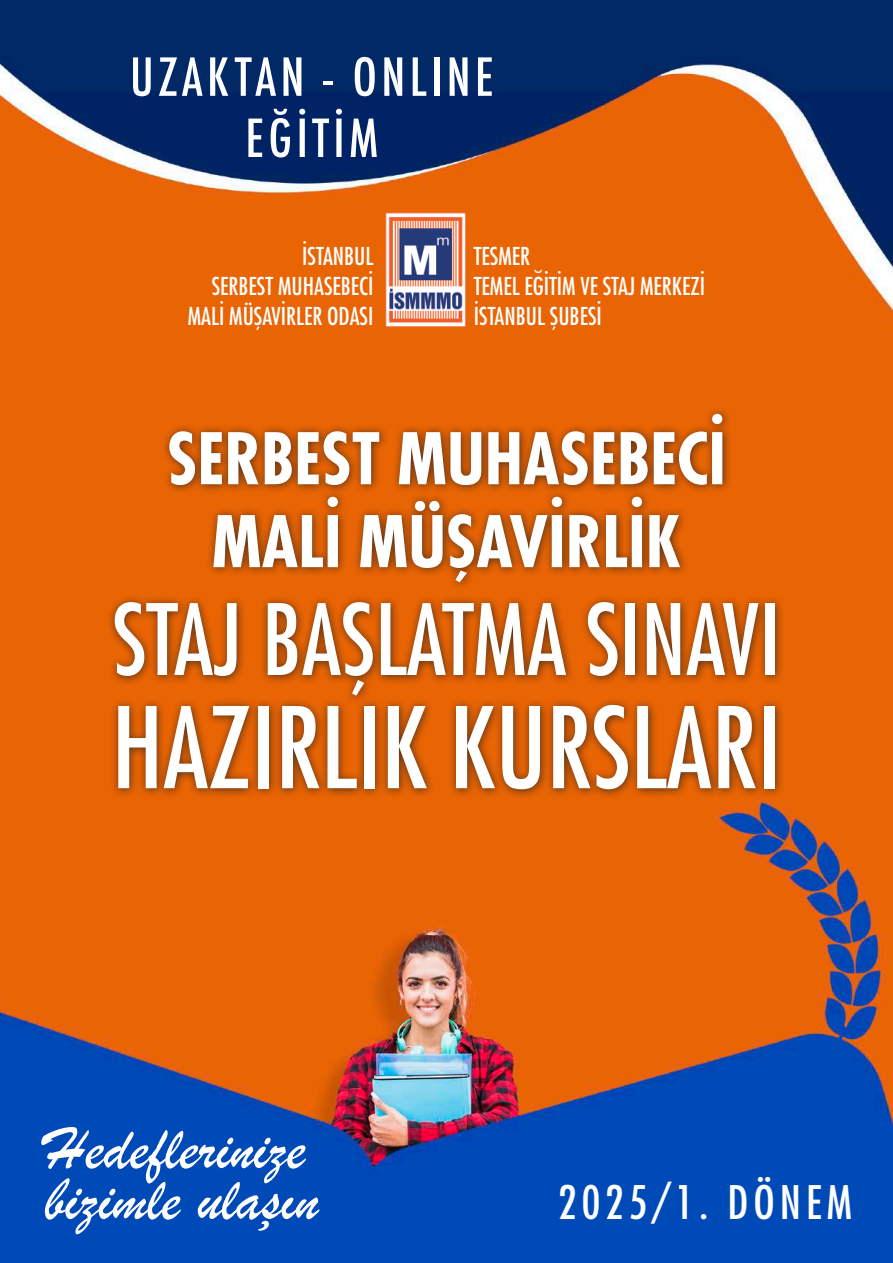
<style>
.page{position:relative;width:893px;height:1263px;background:#fff}
.page>*{position:absolute;margin:0;border:0;box-sizing:border-box;transform-origin:0 0}
.t1{font:condensed 109.05px "Futura Std";color:#fff}
.t2{font:condensed 95.4px "Futura Std";color:#fff}
.t3{font:700 condensed 69.15px/82.9px "Futura Std";color:#fff;text-align:center}
.t4{font:62.85px/51px "Brush Script";color:#fff}
.t5{font:500 condensed 51px/61.2px "Futura";letter-spacing:.09em;color:#fff;text-align:center}
.t6{font:condensed 45px "Futura Std";letter-spacing:.11em;color:#fff}
.t7{font:condensed 24px/30px "Futura Std";color:#fff;text-align:right}
</style>
<div class="page">
<img style="left:0;top:0;width:893px;height:1263px">
<div style="left:107px;top:406px;width:678px;height:393px;background:#231f20;opacity:.75"></div>
<img style="left:385px;top:213px;width:80px;height:113px">
<h3 class="t5" style="left:130px;top:47px;width:365px">UZAKTAN - ONLINE<br>EĞİTİM</h3>
<p class="t7" style="left:188px;top:240px;width:187px">İSTANBUL<br>SERBEST MUHASEBECİ<br>MALİ MÜŞAVİRLER ODASI</p>
<p class="t7" style="left:474px;top:240px;width:233px;text-align:left">TESMER<br>TEMEL EĞİTİM VE STAJ MERKEZİ<br>İSTANBUL ŞUBESİ</p>
<h3 class="t3" style="left:167px;top:415px;width:560px">SERBEST MUHASEBECİ<br>MALİ MÜŞAVİRLİK</h3>
<h2 class="t2" style="left:113px;top:575px;width:669px">STAJ BAŞLATMA SINAVI</h2>
<h1 class="t1" style="left:112px;top:674px;width:671px">HAZIRLIK KURSLARI</h1>
<h3 class="t4" style="left:45px;top:1122px;width:275px">Hedeflerinize bizimle ulaşın</h3>
<h3 class="t6" style="left:558px;top:1171px;width:295px">2025/1. DÖNEM</h3>
</div>
